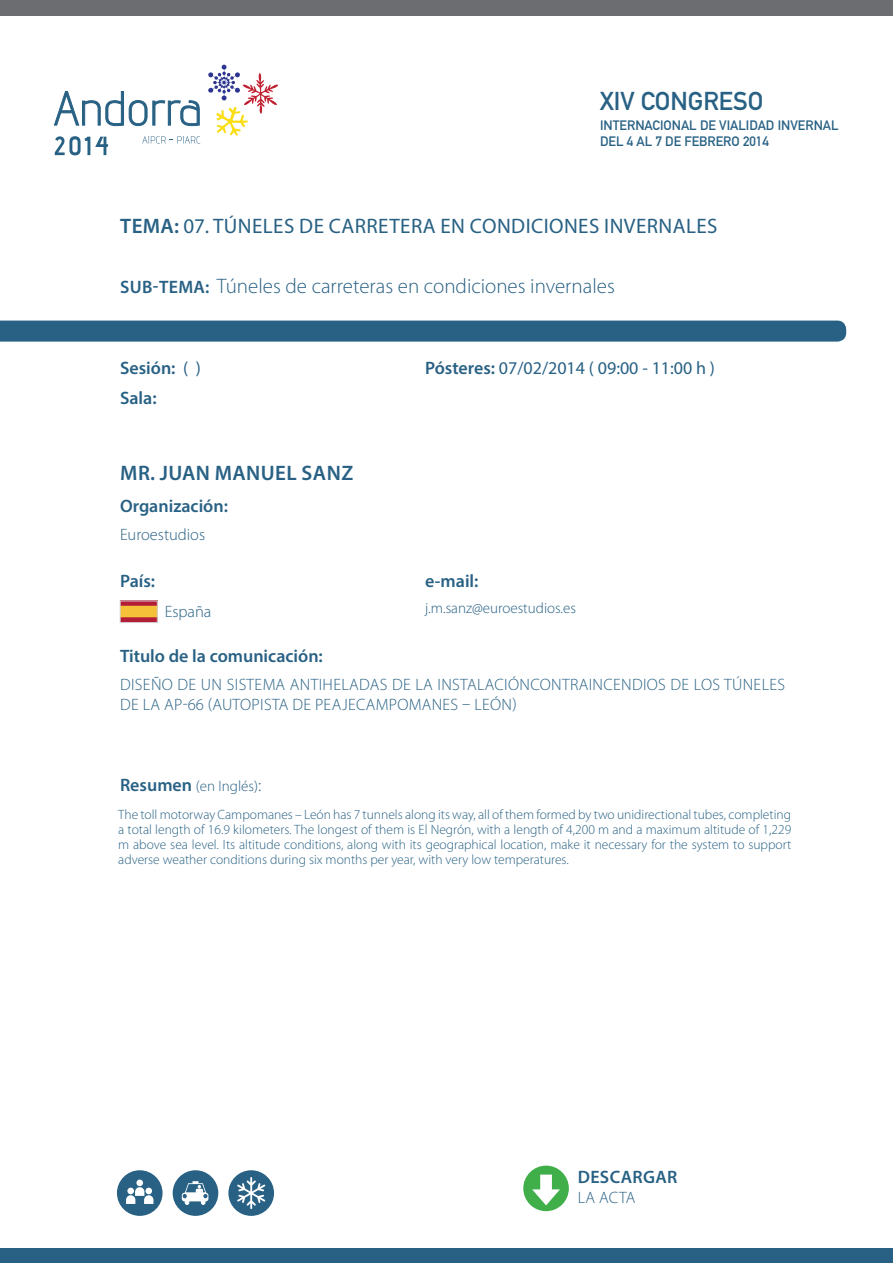
<style>
.page{position:relative;width:893px;height:1263px;background:#fff}
.page>*{position:absolute;margin:0;border:0;box-sizing:border-box;transform-origin:0 0}
.t1{font:25.5px "DIN Mittelschrift Std";color:#286184}
.t2{font:300 21px "Myriad Pro";color:#286184}
.Estilo_de_párrafo_3{font:21px "Myriad Pro";letter-spacing:.02em;color:#286184}
.t3{font:600 21px "Myriad Pro";letter-spacing:.02em;color:#286184}
.Estilo_de_párrafo_2{font:600 18px "Myriad Pro";color:#286184}
.t4{font:18px "Myriad Pro";color:#286184}
.Estilo_de_párrafo_2-2{font:600 18px "Myriad Pro";letter-spacing:.02em;color:#286184}
.Estilo_de_párrafo_6{font:300 16.5px/19.8px "Myriad Pro";letter-spacing:.02em;color:#286184}
.Estilo_de_párrafo_2-3{font:300 16.5px "Myriad Pro";color:#286184}
.Estilo_de_párrafo_2-4{font:300 15px "Myriad Pro";color:#286184}
.Estilo_de_párrafo_5{font:300 13.5px/15px "Myriad Pro";color:#286184;text-align:justify}
.t5{font:13.5px/16.2px "DIN Mittelschrift Std";color:#286184}
.s1{font-weight:600}
.s2{font-weight:600;font-size:18px}
.s3{font-weight:400}
.s4{font-size:18px}
</style>
<div class="page">
<svg style="left:173px;top:1170px;width:45px;height:46px"></svg>
<svg style="left:228px;top:1170px;width:46px;height:46px"></svg>
<svg style="left:117px;top:1170px;width:46px;height:46px"></svg>
<div style="left:0;top:1248px;width:893px;height:15px;background:#286184"></div>
<div style="left:0;top:0;width:893px;height:16px;background:#6c6d70"></div>
<svg style="left:54px;top:91px;width:146px;height:36px"></svg>
<svg style="left:55px;top:136px;width:53px;height:19px"></svg>
<svg style="left:142px;top:136px;width:58px;height:8px"></svg>
<svg style="left:208px;top:65px;width:70px;height:71px"></svg>
<div style="left:0;top:321px;width:846px;height:21px;background:#286184"></div>
<div style="left:523px;top:1165px;width:46px;height:46px;background:#40ae49;border-radius:50%"></div>
<svg style="left:532px;top:1174px;width:28px;height:31px"></svg>
<img style="left:122px;top:603px;width:33px;height:18px">
<div style="left:120px;top:601px;width:37px;height:22px;border:1px solid #d4d3d3"></div>
<h1 class="t1" style="left:600px;top:86px;width:165px">XIV CONGRESO</h1>
<p class="t5" style="left:600px;top:117px;width:240px">INTERNACIONAL DE VIALIDAD INVERNAL<br>DEL 4 AL 7 DE FEBRERO 2014</p>
<p class="Estilo_de_párrafo_3" style="left:120px;top:215px;width:599px"><span class="s1">TEMA:</span> 07. TÚNELES DE CARRETERA EN CONDICIONES INVERNALES</p>
<p class="t2" style="left:120px;top:273px;width:496px"><span class="s2">SUB-TEMA:</span> Túneles de carreteras en condiciones invernales</p>
<p class="Estilo_de_párrafo_2" style="left:120px;top:356px;width:82px">Sesión: <span class="s3">( )</span></p>
<p class="Estilo_de_párrafo_2" style="left:120px;top:386px;width:38px">Sala:</p>
<p class="t3" style="left:120px;top:460px;width:234px">MR. JUAN MANUEL SANZ</p>
<p class="Estilo_de_párrafo_2" style="left:120px;top:495px;width:109px">Organización:</p>
<p class="Estilo_de_párrafo_2-3" style="left:120px;top:525px;width:87px">Euroestudios</p>
<p class="Estilo_de_párrafo_2" style="left:120px;top:569px;width:37px">País:</p>
<p class="Estilo_de_párrafo_6" style="left:165px;top:601px;width:48px">España</p>
<p class="t4" style="left:425px;top:358px;width:291px"><span class="s1">Pósteres:</span> 07/02/2014 ( 09:00 - 11:00 h )</p>
<p class="Estilo_de_párrafo_2" style="left:425px;top:569px;width:55px">e-mail:</p>
<p class="Estilo_de_párrafo_2-4" style="left:425px;top:599px;width:152px">j.m.sanz@euroestudios.es</p>
<p class="Estilo_de_párrafo_2" style="left:120px;top:644px;width:204px">Titulo de la comunicación:</p>
<p class="Estilo_de_párrafo_6" style="left:120px;top:675px;width:666px">DISEÑO DE UN SISTEMA ANTIHELADAS DE LA INSTALACIÓNCONTRAINCENDIOS DE LOS TÚNELES<br>DE LA AP-66 (AUTOPISTA DE PEAJECAMPOMANES – LEÓN)</p>
<p class="Estilo_de_párrafo_2-4" style="left:120px;top:776px;width:143px"><span class="s2">Resumen</span> (en Inglés)<span class="s4">:</span></p>
<p class="Estilo_de_párrafo_5" style="left:118px;top:806px;width:674px">The toll motorway Campomanes – León has 7 tunnels along its way, all of them formed by two unidirectional tubes, completing a total length of 16.9 kilometers. The longest of them is El Negrón, with a length of 4,200 m and a maximum altitude of 1,229 m above sea level. Its altitude conditions, along with its geographical location, make it necessary for the system to support adverse weather conditions during six months per year, with very low temperatures.</p>
<p class="Estilo_de_párrafo_2-2" style="left:578px;top:1165px;width:101px">DESCARGAR</p>
<p class="Estilo_de_párrafo_6" style="left:578px;top:1187px;width:59px">LA ACTA</p>
</div>
